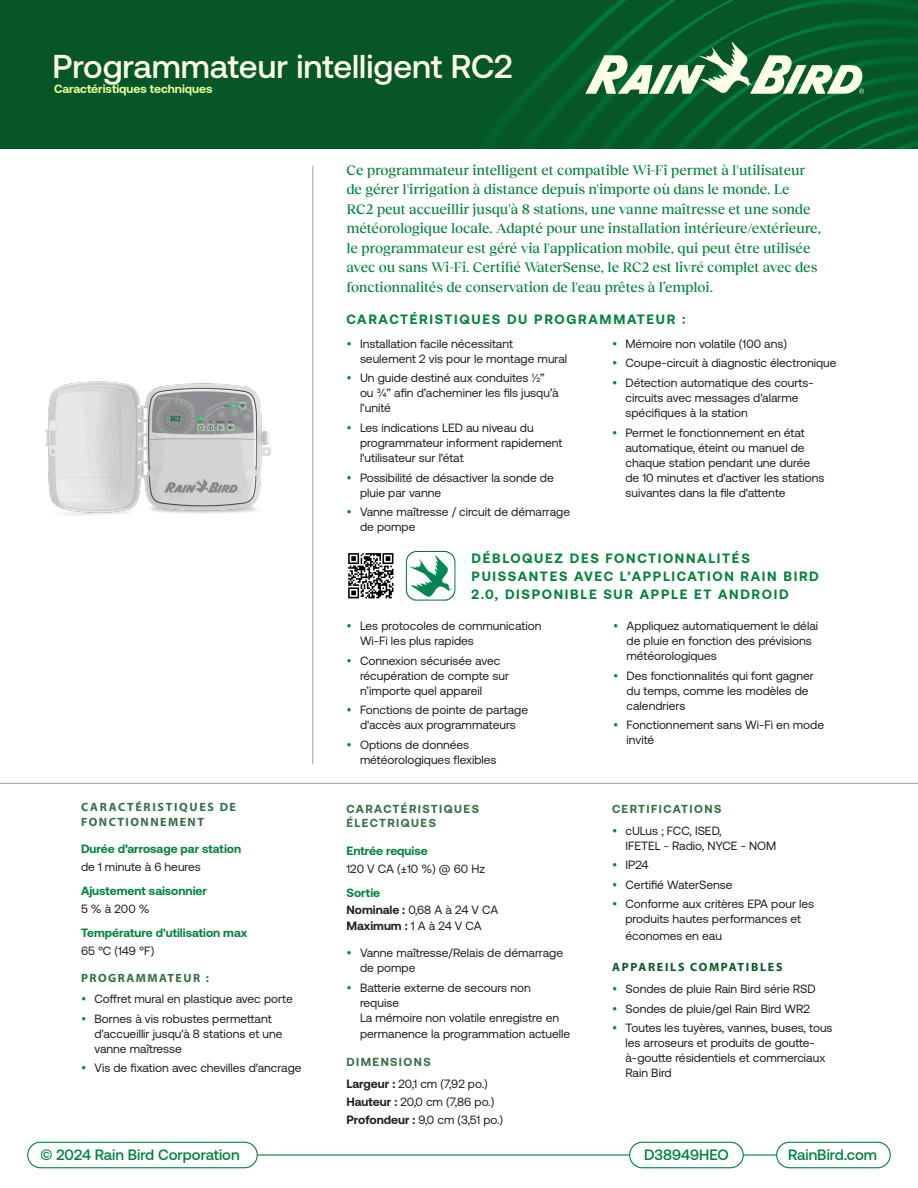
<style>
.page{position:relative;width:918px;height:1188px;background:#fff}
.page>*{position:absolute;margin:0;border:0;box-sizing:border-box;transform-origin:0 0}
.t1{font:500 33px "Aeonik";color:#ffffeb}
.t2{font:500 15px "Aeonik";color:#00823c}
.Body_Serif{font:500 14.25px/19.5px "Reckless Neue";letter-spacing:-.005em;color:#00823c}
.Green_Subhead{font:700 13.5px/18px "Aeonik";letter-spacing:.125em;color:#00823c}
.Spec_-_Text{font:12px/15px "Aeonik";color:#231f20}
.Spec_-_Bold_Titles{font:700 12px "Aeonik";color:#00823c}
.Spec_-_Subhead{font:700 12px/14.4px "Myriad Pro";letter-spacing:.125em;color:#336e46}
.t3{font:700 12px "Aeonik";color:#e6ffa0}
.Spec_-_Subhead-2{font:700 12px "Myriad Pro";letter-spacing:.145em;color:#065629}
.Spec_-_Subhead-3{font:700 11.7px/14.4px "Aeonik";letter-spacing:.125em;color:#336e46}
.s1{font-weight:700}
</style>
<div class="page">
<hr style="left:0;top:783px;width:918px;height:1px;background:#a5a596">
<div style="left:27px;top:1142px;width:231px;height:26px;border:1px solid #00823c;border-radius:13px"></div>
<div style="left:776px;top:1142px;width:115px;height:26px;border:1px solid #00823c;border-radius:13px"></div>
<div style="left:629px;top:1142px;width:115px;height:26px;border:1px solid #00823c;border-radius:13px"></div>
<hr style="left:257px;top:1154px;width:372px;height:2px;background:#00823c">
<hr style="left:743px;top:1154px;width:33px;height:2px;background:#00823c">
<div style="left:0;top:0;width:918px;height:148px;background:#065629"></div>
<hr style="left:312px;top:166px;width:1px;height:598px;background:#a5a596">
<img style="left:490px;top:0;width:428px;height:148px">
<svg style="left:585px;top:42px;width:279px;height:53px"></svg>
<img style="left:45px;top:381px;width:227px;height:135px">
<svg style="left:348px;top:553px;width:46px;height:46px"></svg>
<svg style="left:348px;top:553px;width:45px;height:45px"></svg>
<img style="left:406px;top:551px;width:49px;height:49px">
<p class="t1" style="left:52px;top:49px;width:462px">Programmateur intelligent RC2</p>
<p class="t3" style="left:54px;top:82px;width:160px">Caractéristiques techniques</p>
<p class="Body_Serif" style="left:346px;top:159px;width:476px">Ce programmateur intelligent et compatible Wi-Fi permet à l'utilisateur de gérer l'irrigation à distance depuis n'importe où dans le monde. Le<br>RC2 peut accueillir jusqu'à 8 stations, une vanne maîtresse et une sonde météorologique locale. Adapté pour une installation intérieure/extérieure, le programmateur est géré via l'application mobile, qui peut être utilisée avec ou sans Wi-Fi. Certifié WaterSense, le RC2 est livré complet avec des fonctionnalités de conservation de l'eau prêtes à l’emploi.</p>
<p class="Green_Subhead" style="left:346px;top:310px;width:341px">CARACTÉRISTIQUES DU PROGRAMMATEUR :</p>
<p class="Spec_-_Text" style="left:626px;top:336px;width:163px">Mémoire non volatile (100 ans)</p>
<p class="Spec_-_Text" style="left:626px;top:356px;width:213px">Coupe-circuit à diagnostic électronique</p>
<p class="Spec_-_Text" style="left:626px;top:375px;width:190px">Détection automatique des courts&shy;circuits avec messages d'alarme spécifiques à la station</p>
<p class="Spec_-_Text" style="left:626px;top:425px;width:201px">Permet le fonctionnement en état automatique, éteint ou manuel de chaque station pendant une durée de 10 minutes et d'activer les stations suivantes dans la file d'attente</p>
<p class="Spec_-_Text" style="left:360px;top:336px;width:209px">Installation facile nécessitant seulement 2 vis pour le montage mural</p>
<p class="Spec_-_Text" style="left:360px;top:371px;width:200px">Un guide destiné aux conduites ½” ou ¾” afin d’acheminer les fils jusqu’à l’unité</p>
<p class="Spec_-_Text" style="left:360px;top:420px;width:204px">Les indications LED au niveau du programmateur informent rapidement l'utilisateur sur l'état</p>
<p class="Spec_-_Text" style="left:360px;top:470px;width:195px">Possibilité de désactiver la sonde de pluie par vanne</p>
<p class="Spec_-_Text" style="left:360px;top:505px;width:212px">Vanne maîtresse / circuit de démarrage de pompe</p>
<p class="Green_Subhead" style="left:472px;top:549px;width:349px">DÉBLOQUEZ DES FONCTIONNALITÉS<br>PUISSANTES AVEC L’APPLICATION RAIN BIRD<br>2.0, DISPONIBLE SUR APPLE ET ANDROID</p>
<p class="Spec_-_Subhead" style="left:81px;top:799px;width:156px">CARACTÉRISTIQUES DE<br>FONCTIONNEMENT</p>
<p class="Spec_-_Bold_Titles" style="left:81px;top:842px;width:162px">Durée d’arrosage par station</p>
<p class="Spec_-_Text" style="left:81px;top:860px;width:121px">de 1 minute à 6 heures</p>
<p class="Spec_-_Bold_Titles" style="left:81px;top:884px;width:128px">Ajustement saisonnier</p>
<p class="Spec_-_Text" style="left:81px;top:902px;width:70px">5 % à 200 %</p>
<p class="Spec_-_Bold_Titles" style="left:81px;top:926px;width:168px">Température d'utilisation max</p>
<p class="Spec_-_Text" style="left:81px;top:944px;width:75px">65 °C (149 °F)</p>
<p class="Spec_-_Subhead" style="left:81px;top:970px;width:129px">PROGRAMMATEUR :</p>
<p class="Spec_-_Text" style="left:94px;top:992px;width:200px">Coffret mural en plastique avec porte</p>
<p class="Spec_-_Text" style="left:94px;top:1011px;width:189px">Bornes à vis robustes permettant d'accueillir jusqu'à 8 stations et une vanne maîtresse</p>
<p class="Spec_-_Text" style="left:94px;top:1061px;width:209px">Vis de fixation avec chevilles d'ancrage</p>
<p class="Spec_-_Text" style="left:360px;top:619px;width:183px">Les protocoles de communication<br>Wi-Fi les plus rapides</p>
<p class="Spec_-_Text" style="left:360px;top:653px;width:151px">Connexion sécurisée avec récupération de compte sur n’importe quel appareil</p>
<p class="Spec_-_Text" style="left:360px;top:703px;width:170px">Fonctions de pointe de partage d'accès aux programmateurs</p>
<p class="Spec_-_Text" style="left:360px;top:737px;width:138px">Options de données météorologiques flexibles</p>
<p class="Spec_-_Subhead-3" style="left:346px;top:802px;width:134px">CARACTÉRISTIQUES<br>ÉLECTRIQUES</p>
<p class="Spec_-_Bold_Titles" style="left:346px;top:844px;width:83px">Entrée requise</p>
<p class="Spec_-_Text" style="left:346px;top:861px;width:140px">120 V CA (±10 %) @ 60 Hz</p>
<p class="Spec_-_Bold_Titles" style="left:346px;top:886px;width:35px">Sortie</p>
<p class="Spec_-_Text" style="left:346px;top:901px;width:153px;line-height:16.5px"><span class="s1">Nominale :</span> 0,68 A à 24 V CA<br><span class="s1">Maximum :</span> 1 A à 24 V CA</p>
<p class="Spec_-_Text" style="left:360px;top:945px;width:205px">Vanne maîtresse/Relais de démarrage de pompe</p>
<p class="Spec_-_Text" style="left:360px;top:980px;width:201px">Batterie externe de secours non requise<br>La mémoire non volatile enregistre en</p>
<p class="Spec_-_Text" style="left:360px;top:1026px;width:212px">permanence la programmation actuelle</p>
<p class="Spec_-_Subhead-3" style="left:346px;top:1055px;width:86px">DIMENSIONS</p>
<p class="Spec_-_Text" style="left:346px;top:1076px;width:143px"><span class="s1">Largeur :</span> 20,1 cm (7,92 po.)</p>
<p class="Spec_-_Text" style="left:346px;top:1094px;width:149px"><span class="s1">Hauteur :</span> 20,0 cm (7,86 po.)</p>
<p class="Spec_-_Text" style="left:346px;top:1112px;width:158px"><span class="s1">Profondeur :</span> 9,0 cm (3,51 po.)</p>
<p class="Spec_-_Text" style="left:627px;top:619px;width:193px">Appliquez automatiquement le délai de pluie en fonction des prévisions météorologiques</p>
<p class="Spec_-_Text" style="left:627px;top:668px;width:189px">Des fonctionnalités qui font gagner du temps, comme les modèles de calendriers</p>
<p class="Spec_-_Text" style="left:627px;top:718px;width:199px">Fonctionnement sans Wi-Fi en mode invité</p>
<p class="Spec_-_Subhead-3" style="left:612px;top:802px;width:111px">CERTIFICATIONS</p>
<p class="Spec_-_Text" style="left:626px;top:823px;width:152px">cULus ; FCC, ISED,<br>IFETEL - Radio, NYCE - NOM</p>
<p class="Spec_-_Text" style="left:626px;top:858px;width:25px">IP24</p>
<p class="Spec_-_Text" style="left:626px;top:877px;width:109px">Certifié WaterSense</p>
<p class="Spec_-_Text" style="left:626px;top:897px;width:190px">Conforme aux critères EPA pour les produits hautes performances et</p>
<p class="Spec_-_Text" style="left:626px;top:928px;width:98px">économes en eau</p>
<p class="Spec_-_Subhead-2" style="left:612px;top:959px;width:172px">APPAREILS COMPATIBLES</p>
<p class="Spec_-_Text" style="left:626px;top:981px;width:192px">Sondes de pluie Rain Bird série RSD</p>
<p class="Spec_-_Text" style="left:626px;top:1001px;width:186px">Sondes de pluie/gel Rain Bird WR2</p>
<p class="Spec_-_Text" style="left:626px;top:1020px;width:209px">Toutes les tuyères, vannes, buses, tous les arroseurs et produits de goutte&shy;à-goutte résidentiels et commerciaux<br>Rain Bird</p>
<p class="t2" style="left:40px;top:1146px;width:201px">© 2024 Rain Bird Corporation</p>
<p class="t2" style="left:644px;top:1146px;width:86px">D38949HEO</p>
<p class="t2" style="left:788px;top:1146px;width:90px">RainBird.com</p>
</div>
